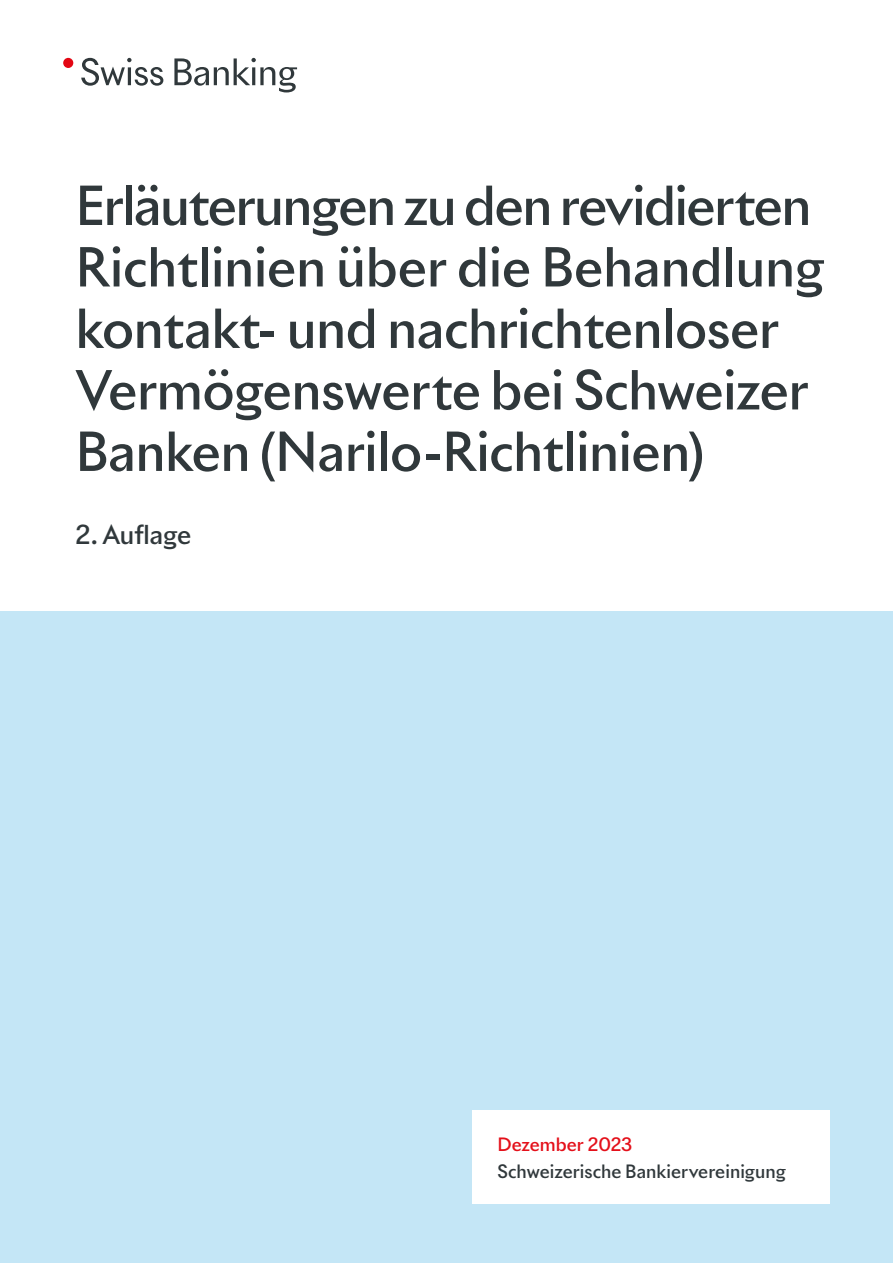
<style>
.page{position:relative;width:893px;height:1263px;background:#fff}
.page>*{position:absolute;margin:0;border:0;box-sizing:border-box;transform-origin:0 0}
.t1{font:500 52.5px/61.5px "Riviera Nights";letter-spacing:-.01em;color:#30383b}
.t2{font:500 25.5px "Riviera Nights";letter-spacing:-.01em;color:#30383b}
.t3{font:500 18px "Riviera Nights";letter-spacing:.005em;color:#30383b}
.t4{font:500 18px "Riviera Nights";letter-spacing:-.005em;color:#e4101a}
</style>
<div class="page">
<svg style="left:81px;top:58px;width:82px;height:28px"></svg>
<svg style="left:174px;top:58px;width:123px;height:34px"></svg>
<div style="left:63px;top:58px;width:10px;height:10px;background:#e30613;border-radius:50%"></div>
<div style="left:0;top:612px;width:893px;height:651px;background:#c4e6f6"></div>
<div style="left:472px;top:1110px;width:357px;height:94px;background:#fff"></div>
<p class="t1" style="left:75px;top:174px;width:750px">Erläuterungen zu den revidierten<br>Richtlinien über die Behandlung kontakt- und nachrichtenloser<br>Vermögenswerte bei Schweizer<br>Banken (Narilo-Richtlinien)</p>
<p class="t2" style="left:75px;top:518px;width:117px">2. Auflage</p>
<p class="t4" style="left:497px;top:1133px;width:136px">Dezember 2023</p>
<p class="t3" style="left:497px;top:1160px;width:290px">Schweizerische Bankiervereinigung</p>
</div>
